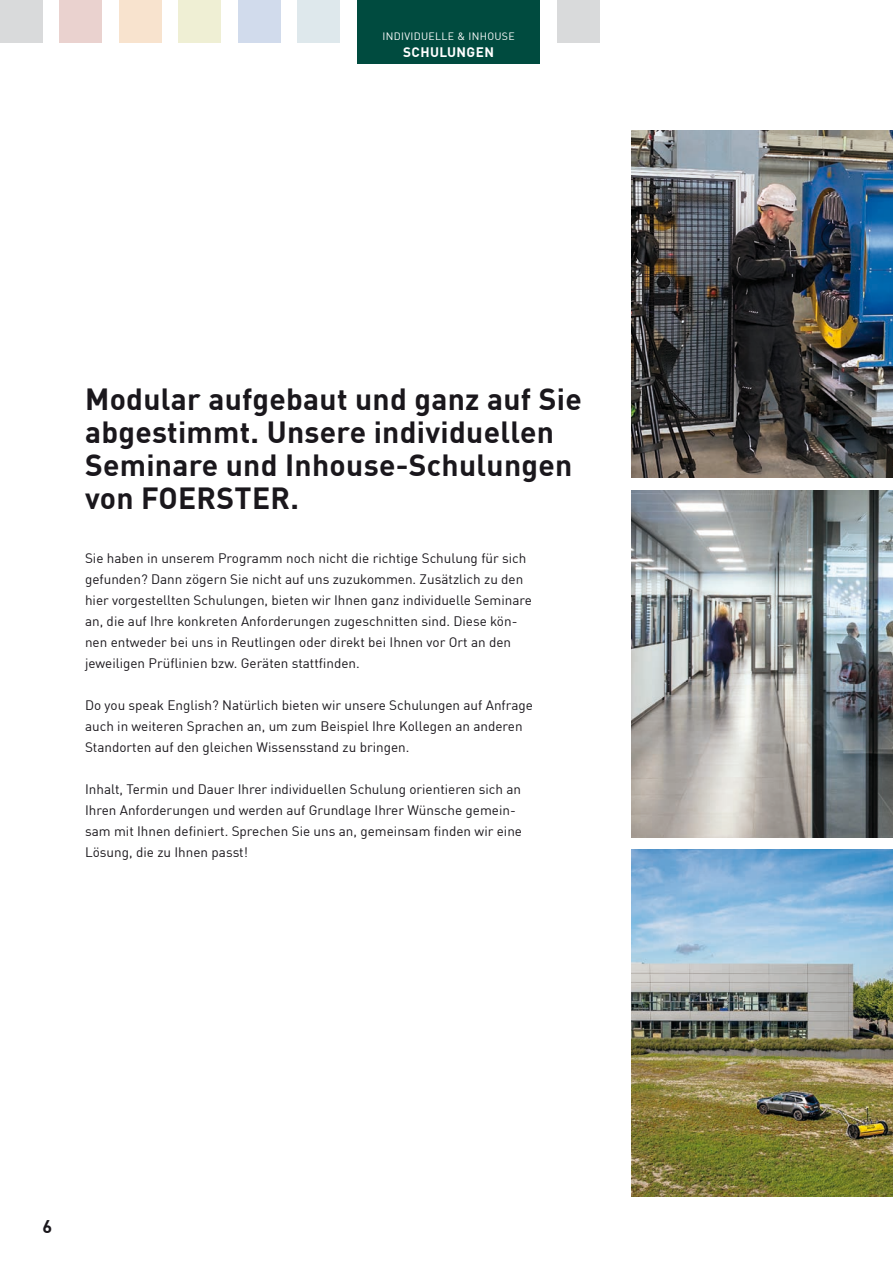
<style>
.page{position:relative;width:893px;height:1263px;background:#fff}
.page>*{position:absolute;margin:0;border:0;box-sizing:border-box;transform-origin:0 0}
.Header_1_capitel_letter_black_-16pt{font:700 30px/33px "DIN Offc";letter-spacing:.01em;color:#1a171c}
.Header_1_capitel_letter_black_-16pt-2{font:700 18px "DIN Offc";color:#1a171c}
.Header_1_capitel_letter_black_-16pt-3{font:13.5px/21px "DIN Offc";color:#1a171c}
.Header_1_capitel_letter_black_-16pt-4{font:700 13.5px "DIN Offc";letter-spacing:.03em;color:#fff}
.Header_1_capitel_letter_black_-16pt-5{font:10.5px "DIN Offc";letter-spacing:.03em;color:#fff}
</style>
<div class="page">
<img style="left:631px;top:131px;width:262px;height:346px">
<img style="left:632px;top:850px;width:261px;height:346px">
<img style="left:631px;top:491px;width:262px;height:346px">
<div style="left:60px;top:0;width:42px;height:43px;background:#ead2cf"></div>
<div style="left:0;top:0;width:43px;height:43px;background:#d9dadb"></div>
<div style="left:179px;top:0;width:42px;height:43px;background:#efefd4"></div>
<div style="left:298px;top:0;width:42px;height:43px;background:#dee8ec"></div>
<div style="left:119px;top:0;width:43px;height:43px;background:#f8e3ce"></div>
<div style="left:238px;top:0;width:43px;height:43px;background:#d1dbec"></div>
<div style="left:357px;top:0;width:183px;height:64px;background:#004b3f"></div>
<div style="left:557px;top:0;width:43px;height:43px;background:#d9dadb"></div>
<p class="Header_1_capitel_letter_black_-16pt-5" style="left:382px;top:30px;width:134px">INDIVIDUELLE &amp; INHOUSE</p>
<p class="Header_1_capitel_letter_black_-16pt-4" style="left:403px;top:43px;width:92px">SCHULUNGEN</p>
<p class="Header_1_capitel_letter_black_-16pt" style="left:85px;top:381px;width:498px">Modular aufgebaut und ganz auf Sie abgestimmt. Unsere individuellen<br>Seminare und Inhouse-Schulungen von FOERSTER.</p>
<p class="Header_1_capitel_letter_black_-16pt-3" style="left:85px;top:547px;width:448px">Sie haben in unserem Programm noch nicht die richtige Schulung für sich gefunden? Dann zögern Sie nicht auf uns zuzukommen. Zusätzlich zu den hier vorgestellten Schulungen, bieten wir Ihnen ganz individuelle Seminare an, die auf Ihre konkreten Anforderungen zugeschnitten sind. Diese kön&shy;nen entweder bei uns in Reutlingen oder direkt bei Ihnen vor Ort an den jeweiligen Prüflinien bzw. Geräten stattfinden.</p>
<p class="Header_1_capitel_letter_black_-16pt-3" style="left:85px;top:694px;width:449px">Do you speak English? Natürlich bieten wir unsere Schulungen auf Anfrage auch in weiteren Sprachen an, um zum Beispiel Ihre Kollegen an anderen<br>Standorten auf den gleichen Wissensstand zu bringen.</p>
<p class="Header_1_capitel_letter_black_-16pt-3" style="left:85px;top:778px;width:439px">Inhalt, Termin und Dauer Ihrer individuellen Schulung orientieren sich an Ihren Anforderungen und werden auf Grundlage Ihrer Wünsche gemein&shy;sam mit Ihnen definiert. Sprechen Sie uns an, gemeinsam finden wir eine Lösung, die zu Ihnen passt!</p>
<p class="Header_1_capitel_letter_black_-16pt-2" style="left:43px;top:1215px;width:11px">6</p>
</div>
